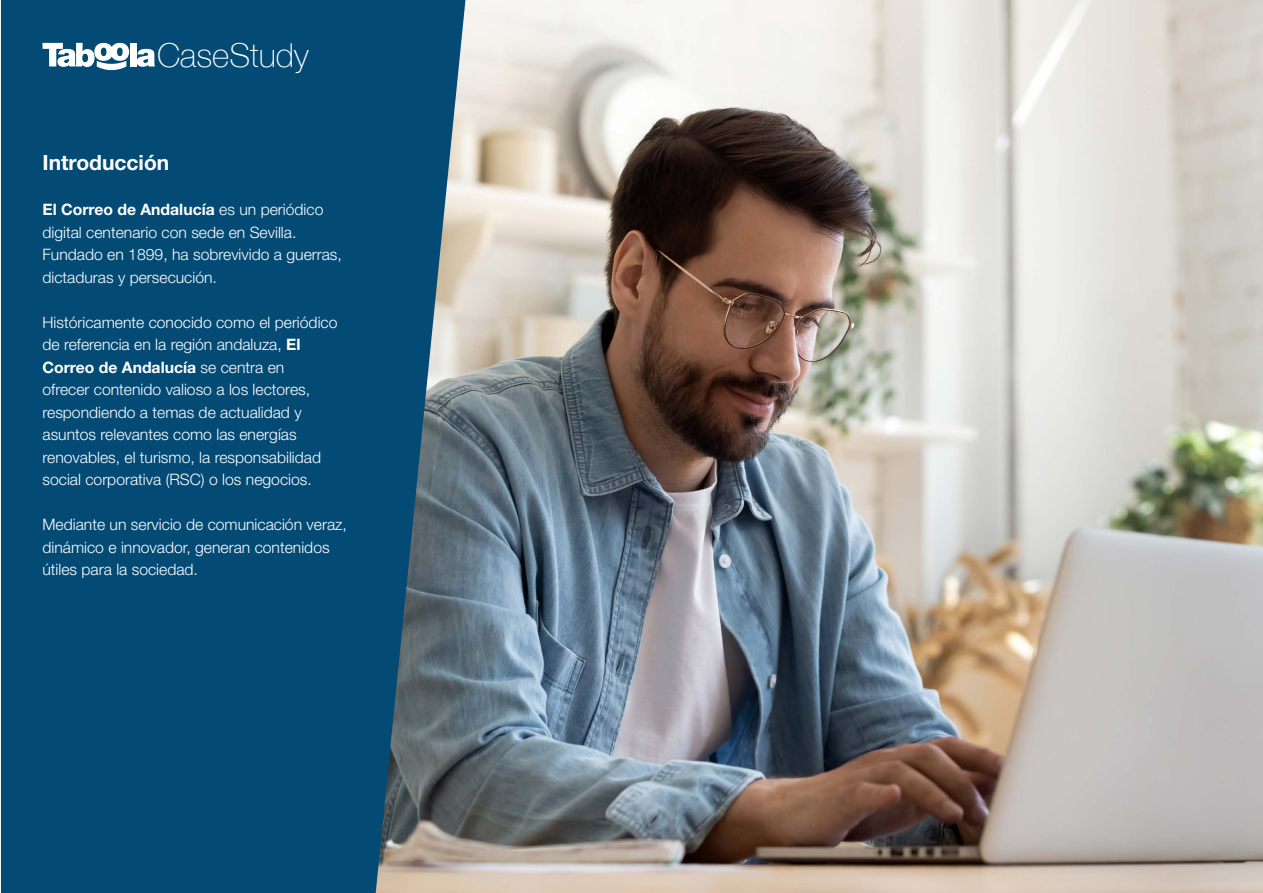
<style>
.page{position:relative;width:1263px;height:893px;background:#fff}
.page>*{position:absolute;margin:0;border:0;box-sizing:border-box;transform-origin:0 0}
.t1{font:100 33px "Helvetica Neue";color:#fff}
.t2{font:700 21px "Helvetica Neue LT Std";color:#fff}
.t3{font:300 15.75px/22.5px "Helvetica Neue LT Std";color:#fff}
.s1{font-weight:700}
</style>
<div class="page">
<img style="left:465px;top:0;width:798px;height:893px">
<svg style="left:1px;top:0;width:464px;height:893px;background:#0e4f76"></svg>
<div style="left:130px;top:43px;width:6px;height:23px;background:#fff"></div>
<svg style="left:137px;top:49px;width:18px;height:18px"></svg>
<svg style="left:43px;top:43px;width:86px;height:27px"></svg>
<h1 class="t1" style="left:157px;top:30px;width:153px">CaseStudy</h1>
<h2 class="t2" style="left:43px;top:150px;width:128px">Introducción</h2>
<p class="t3" style="left:43px;top:198px;width:301px"><span class="s1">El Correo de Andalucía</span> es un periódico digital centenario con sede en Sevilla.<br>Fundado en 1899, ha sobrevivido a guerras, dictaduras y persecución.</p>
<p class="t3" style="left:43px;top:311px;width:296px">Históricamente conocido como el periódico de referencia en la región andaluza, <span class="s1">El Correo de Andalucía</span> se centra en<br>ofrecer contenido valioso a los lectores, respondiendo a temas de actualidad y asuntos relevantes como las energías renovables, el turismo, la responsabilidad social corporativa (RSC) o los negocios.</p>
<p class="t3" style="left:43px;top:513px;width:306px">Mediante un servicio de comunicación veraz, dinámico e innovador, generan contenidos útiles para la sociedad.</p>
</div>
